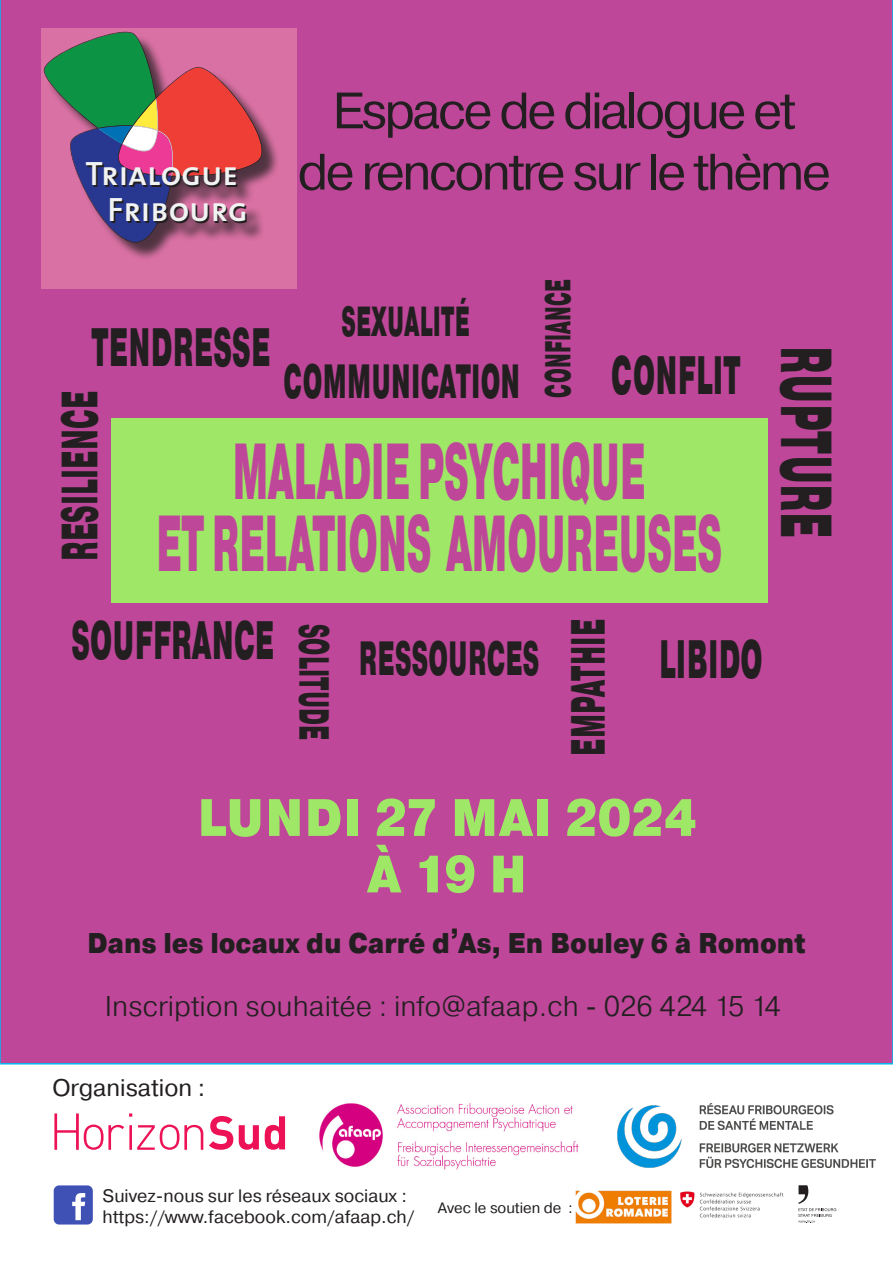
<style>
.page{position:relative;width:893px;height:1263px;background:#fff}
.page>*{position:absolute;margin:0;border:0;box-sizing:border-box;transform-origin:0 0}
.t1{font:900 79.2px "Pragmatica";letter-spacing:-.01em;color:#be479a;scale:.45 1}
.t2{font:900 72px "Pragmatica";letter-spacing:.01em;color:#231f20;scale:.5 1}
.t3{font:900 54px "Pragmatica";letter-spacing:.01em;color:#231f20;scale:.5 1}
.t4{font:900 52.5px "Pragmatica Cond";color:#9fe766}
.t5{font:51px "Pragmatica";letter-spacing:-.05em;color:#231f20}
.t6{font:900 51px "Pragmatica";letter-spacing:.01em;color:#231f20;scale:.5 1}
.t7{font:900 48px "Pragmatica";letter-spacing:.01em;color:#231f20;scale:.5 1}
.t8{font:900 42px "Pragmatica";letter-spacing:.01em;color:#231f20;scale:.5 1}
.t9{font:900 36px "Pragmatica";letter-spacing:.01em;color:#231f20;scale:.5 1}
.t10{font:33.9px/36px "The Sans Semi Bold Caps";color:#f1f3f3;text-align:right}
.t11{font:300 28.5px "Pragmatica";color:#231f20}
.t12{font:900 28.5px "Pragmatica Cond";color:#231f20}
.t13{font:24px "Pragmatica";color:#231f20}
.t14{font:18px "Pragmatica";color:#231f20}
.t15{font:15px "Pragmatica";color:#231f20}
.s1{font-family:"Pragmatica Cond"}
</style>
<div class="page">
<div style="left:0;top:0;width:893px;height:1064px;background:#be479a"></div>
<img style="left:319px;top:1103px;width:260px;height:67px">
<img style="left:617px;top:1103px;width:259px;height:64px">
<img style="left:680px;top:1191px;width:104px;height:27px">
<div style="left:41px;top:29px;width:255px;height:260px;background:#da71a4"></div>
<div style="left:47px;top:34px;width:234px;height:227px;background:#231f20;opacity:.75"></div>
<svg style="left:44px;top:32px;width:218px;height:211px"></svg>
<div style="left:54px;top:1185px;width:39px;height:39px;background:#3f51b5;border-radius:5px"></div>
<svg style="left:72px;top:1193px;width:13px;height:27px"></svg>
<svg style="left:54px;top:1113px;width:149px;height:37px"></svg>
<svg style="left:209px;top:1116px;width:24px;height:34px"></svg>
<svg style="left:239px;top:1125px;width:20px;height:25px"></svg>
<svg style="left:265px;top:1116px;width:20px;height:34px"></svg>
<svg style="left:798px;top:1185px;width:38px;height:38px"></svg>
<img style="left:575px;top:1190px;width:96px;height:34px">
<div style="left:55px;top:795px;width:784px;height:103px;background:#be479a"></div>
<div style="left:111px;top:418px;width:656px;height:185px;background:#9fe766"></div>
<p class="t10" style="left:85px;top:155px;width:164px">Trialogue<br>Fribourg</p>
<p class="t5" style="left:333px;top:79px;width:465px">Espace de dialogue et</p>
<p class="t5" style="left:298px;top:141px;width:535px">de rencontre sur le thème</p>
<p class="t9" style="left:535px;top:398px;width:238px;rotate:-90deg">CONFIANCE</p>
<p class="t8" style="left:341px;top:294px;width:258px">SEXUALITÉ</p>
<p class="t7" style="left:283px;top:350px;width:475px">COMMUNICATION</p>
<p class="t3" style="left:91px;top:313px;width:359px">TENDRESSE</p>
<p class="t3" style="left:611px;top:340px;width:260px">CONFLIT</p>
<p class="t6" style="left:47px;top:561px;width:342px;rotate:-90deg">RESILIENCE</p>
<p class="t1" style="left:232px;top:421px;width:920px">MALADIE PSYCHIQUE</p>
<p class="t1" style="left:156px;top:493px;width:1259px">ET RELATIONS AMOUREUSES</p>
<p class="t2" style="left:852px;top:346px;width:386px;rotate:90deg">RUPTURE</p>
<p class="t3" style="left:71px;top:606px;width:407px">SOUFFRANCE</p>
<p class="t8" style="left:341px;top:624px;width:234px;rotate:90deg">SOLITUDE</p>
<p class="t7" style="left:359px;top:627px;width:362px">RESSOURCES</p>
<p class="t7" style="left:558px;top:756px;width:275px;rotate:-90deg">EMPATHIE</p>
<p class="t3" style="left:659px;top:624px;width:208px">LIBIDO</p>
<p class="t4" style="left:197px;top:784px;width:501px">LUNDI 27 MAI 2024</p>
<p class="t4" style="left:367px;top:841px;width:162px">À 19 H</p>
<p class="t12" style="left:87px;top:925px;width:720px">Dans les locaux du Carré d’As, En Bouley 6 à Romont</p>
<p class="t11" style="left:105px;top:988px;width:678px">Inscription souhaitée : info@afaap.ch - 026 424 15 14</p>
<p class="t13" style="left:52px;top:1073px;width:154px">Organisation :</p>
<p class="t14" style="left:103px;top:1184px;width:306px">Suivez-nous sur les réseaux sociaux :</p>
<p class="t14" style="left:103px;top:1206px;width:313px">https://www.facebook.com/afaap.ch/</p>
<p class="t15" style="left:438px;top:1199px;width:136px">Avec le soutien de <span class="s1">:</span></p>
</div>
